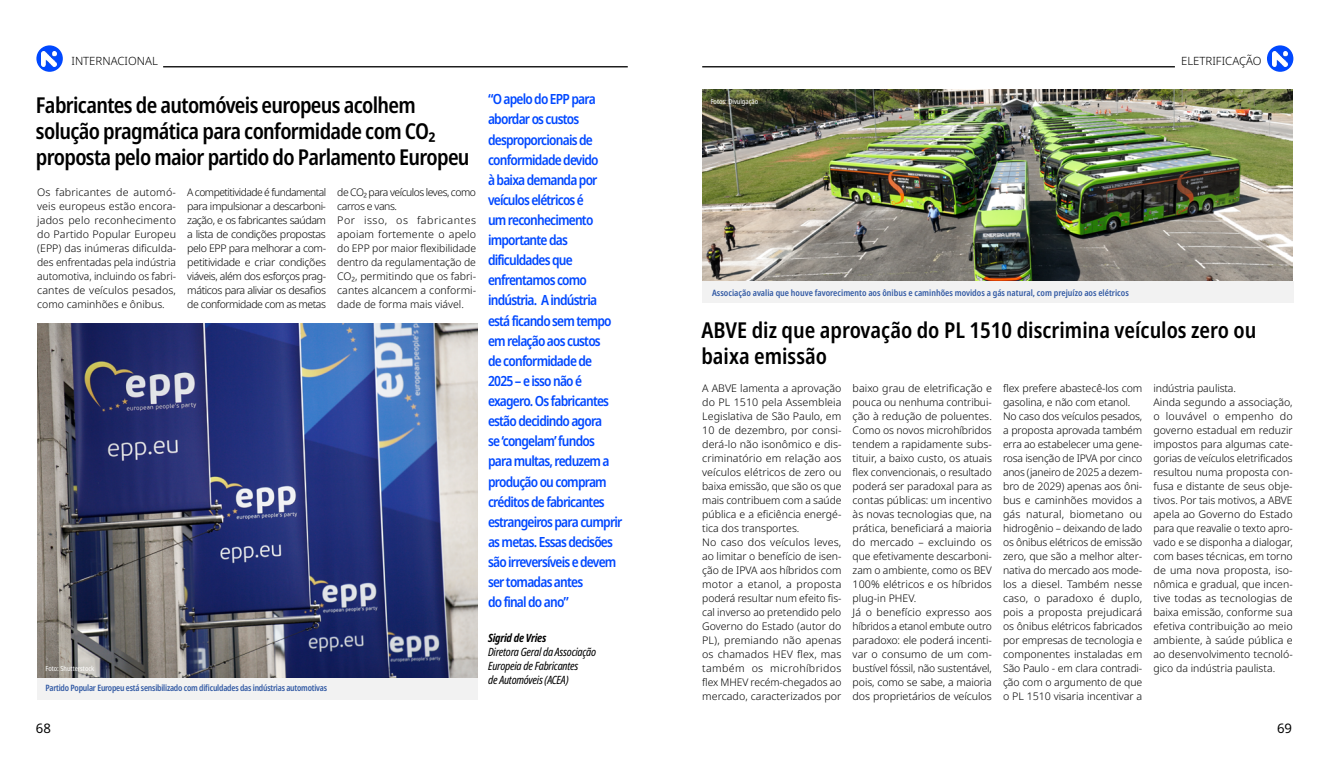
<style>
.page{position:relative;width:1330px;height:774px;background:#fff}
.page>*{position:absolute;margin:0;border:0;box-sizing:border-box;transform-origin:0 0}
.t1{font:600 condensed 21.88px/26.2px "Noto Sans";letter-spacing:-.03em;color:#000}
.t2{font:600 condensed 21.88px/26.2px "Noto Sans";color:#000}
.t3{font:600 semi-condensed 14px/20.1px "Noto Sans";letter-spacing:-.06em;color:#0048ff;scale:.94 1}
.t4{font:13.12px "Noto Sans";color:#000}
.t5{font:italic condensed 11.38px/14px "Noto Sans";letter-spacing:-.02em;color:#000}
.t6{font:300 11.38px "Noto Sans";color:#000}
.t7{font:italic 700 condensed 11.38px "Noto Sans";letter-spacing:-.02em;color:#000}
.t8{font:300 10.5px/14px "Noto Sans";color:#000}
.t9{font:600 condensed 8.75px "Noto Sans";color:#3159a4}
.t10{font:600 condensed 8.75px "Noto Sans";letter-spacing:-.025em;color:#3159a4;scale:.96 1}
.t11{font:condensed 7px "Noto Sans";color:#fff}
</style>
<div class="page">
<svg style="left:36px;top:45px;width:27px;height:27px"></svg>
<img style="left:41px;top:52px;width:16px;height:14px">
<hr style="left:163px;top:66px;width:465px;height:1px;background:#000">
<img style="left:37px;top:324px;width:440px;height:354px">
<div style="left:37px;top:678px;width:440px;height:21px;background:#f2f2f2"></div>
<svg style="left:1266px;top:45px;width:27px;height:27px"></svg>
<img style="left:1271px;top:52px;width:16px;height:14px">
<hr style="left:702px;top:66px;width:472px;height:1px;background:#000">
<img style="left:702px;top:89px;width:590px;height:192px">
<div style="left:702px;top:281px;width:591px;height:22px;background:#f2f2f2"></div>
<p class="t6" style="left:71px;top:53px;width:88px">INTERNACIONAL</p>
<h1 class="t1" style="left:36px;top:92px;width:435px">Fabricantes de automóveis europeus acolhem solução pragmática para conformidade com CO₂ proposta pelo maior partido do Parlamento Europeu</h1>
<p class="t8" style="left:37px;top:185px;width:140px;text-align:justify">Os fabricantes de automó&shy;veis europeus estão encora&shy;jados pelo reconhecimento do Partido Popular Europeu (EPP) das inúmeras dificulda&shy;des enfrentadas pela indústria automotiva, incluindo os fabri&shy;cantes de veículos pesados, como caminhões e ônibus.</p>
<p class="t8" style="left:187px;top:185px;width:140px;text-align:justify">A competitividade é fundamental para impulsionar a descarboni&shy;zação, e os fabricantes saúdam a lista de condições propostas pelo EPP para melhorar a com&shy;petitividade e criar condições viáveis, além dos esforços prag&shy;máticos para aliviar os desafios de conformidade com as metas</p>
<p class="t8" style="left:337px;top:185px;width:140px">de CO₂ para veículos leves, como carros e vans.<br>Por isso, os fabricantes apoiam fortemente o apelo do EPP por maior flexibilidade dentro da regulamentação de<br>CO₂, permitindo que os fabri&shy;cantes alcancem a conformi&shy;dade de forma mais viável.</p>
<p class="t11" style="left:45px;top:664px;width:50px">Foto: Shutterstock</p>
<p class="t10" style="left:45px;top:681px;width:295px">Partido Popular Europeu está sensibilizado com dificuldades das indústrias automotivas</p>
<p class="t3" style="left:488px;top:89px;width:144px">“O apelo do EPP para abordar os custos desproporcionais de conformidade devido<br>à baixa demanda por veículos elétricos é<br>um reconhecimento importante das dificuldades que enfrentamos como indústria. A indústria está ficando sem tempo em relação aos custos<br>de conformidade de<br>2025 – e isso não é exagero. Os fabricantes estão decidindo agora<br>se ‘congelam’ fundos para multas, reduzem a produção ou compram créditos de fabricantes estrangeiros para cumprir as metas. Essas decisões são irreversíveis e devem ser tomadas antes<br>do final do ano”</p>
<p class="t7" style="left:488px;top:630px;width:60px">Sigrid de Vries</p>
<p class="t5" style="left:488px;top:645px;width:110px">Diretora Geral da Associação<br>Europeia de Fabricantes<br>de Automóveis (ACEA)</p>
<p class="t11" style="left:710px;top:96px;width:49px">Fotos: Divulgação</p>
<p class="t6" style="left:1181px;top:53px;width:82px">ELETRIFICAÇÃO</p>
<p class="t9" style="left:712px;top:287px;width:418px">Associação avalia que houve favorecimento aos ônibus e caminhões movidos a gás natural, com prejuízo aos elétricos</p>
<h1 class="t2" style="left:701px;top:317px;width:556px">ABVE diz que aprovação do PL 1510 discrimina veículos zero ou baixa emissão</h1>
<p class="t8" style="left:702px;top:381px;width:141px">A ABVE lamenta a aprovação do PL 1510 pela Assembleia<br>Legislativa de São Paulo, em<br>10 de dezembro, por consi&shy;derá-lo não isonômico e dis&shy;criminatório em relação aos veículos elétricos de zero ou baixa emissão, que são os que mais contribuem com a saúde pública e a eficiência energé&shy;tica dos transportes.<br>No caso dos veículos leves, ao limitar o benefício de isen&shy;ção de IPVA aos híbridos com motor a etanol, a proposta poderá resultar num efeito fis&shy;cal inverso ao pretendido pelo<br>Governo do Estado (autor do<br>PL), premiando não apenas os chamados HEV flex, mas também os microhíbridos flex MHEV recém-chegados ao mercado, caracterizados por</p>
<p class="t8" style="left:852px;top:381px;width:141px">baixo grau de eletrificação e pouca ou nenhuma contribui&shy;ção à redução de poluentes.<br>Como os novos microhíbridos tendem a rapidamente subs&shy;tituir, a baixo custo, os atuais flex convencionais, o resultado poderá ser paradoxal para as contas públicas: um incentivo às novas tecnologias que, na prática, beneficiará a maioria do mercado – excluindo os que efetivamente descarboni&shy;zam o ambiente, como os BEV<br>100% elétricos e os híbridos plug-in PHEV.<br>Já o benefício expresso aos híbridos a etanol embute outro paradoxo: ele poderá incenti&shy;var o consumo de um com&shy;bustível fóssil, não sustentável, pois, como se sabe, a maioria dos proprietários de veículos</p>
<p class="t8" style="left:1003px;top:381px;width:141px">flex prefere abastecê-los com gasolina, e não com etanol.<br>No caso dos veículos pesados, a proposta aprovada também erra ao estabelecer uma gene&shy;rosa isenção de IPVA por cinco anos (janeiro de 2025 a dezem&shy;bro de 2029) apenas aos ôni&shy;bus e caminhões movidos a gás natural, biometano ou hidrogênio – deixando de lado os ônibus elétricos de emissão zero, que são a melhor alter&shy;nativa do mercado aos mode&shy;los a diesel. Também nesse caso, o paradoxo é duplo, pois a proposta prejudicará os ônibus elétricos fabricados por empresas de tecnologia e componentes instaladas em<br>São Paulo - em clara contradi&shy;ção com o argumento de que o PL 1510 visaria incentivar a</p>
<p class="t8" style="left:1153px;top:381px;width:141px">indústria paulista.<br>Ainda segundo a associação, o louvável o empenho do governo estadual em reduzir impostos para algumas cate&shy;gorias de veículos eletrificados resultou numa proposta con&shy;fusa e distante de seus obje&shy;tivos. Por tais motivos, a ABVE apela ao Governo do Estado para que reavalie o texto apro&shy;vado e se disponha a dialogar, com bases técnicas, em torno de uma nova proposta, iso&shy;nômica e gradual, que incen&shy;tive todas as tecnologias de baixa emissão, conforme sua efetiva contribuição ao meio ambiente, à saúde pública e ao desenvolvimento tecnoló&shy;gico da indústria paulista.</p>
<p class="t4" style="left:36px;top:719px;width:17px">68</p>
<p class="t4" style="left:1277px;top:719px;width:17px">69</p>
</div>
